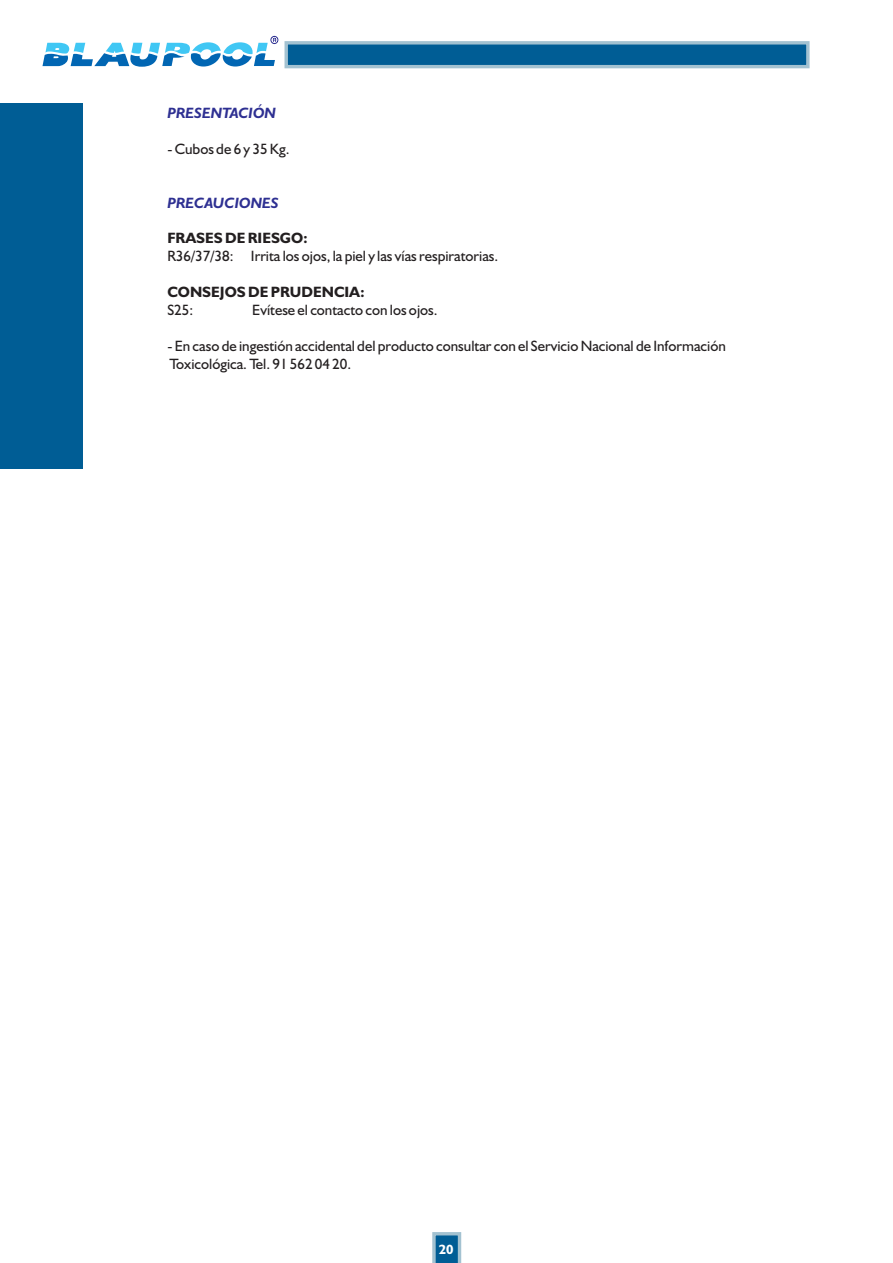
<style>
.page{position:relative;width:893px;height:1263px;background:#fff}
.page>*{position:absolute;margin:0;border:0;box-sizing:border-box;transform-origin:0 0}
.t1{font:15px/17.9px "Humanist 521 BT";color:#231f20}
.t2{font:700 15px "Humanist 521 BT";color:#231f20}
.t3{font:italic 700 15px "Humanist 521 BT";color:#2e3092}
.t4{font:700 13.5px "Humanist 521 BT";color:#fff}
</style>
<div class="page">
<svg style="left:42px;top:36px;width:768px;height:33px"></svg>
<div style="left:0;top:103px;width:83px;height:366px;background:#005d95"></div>
<svg style="left:432px;top:1232px;width:30px;height:31px"></svg>
<p class="t3" style="left:167px;top:106px;width:110px">PRESENTACIÓN</p>
<p class="t1" style="left:167px;top:141px;width:124px">- Cubos de 6 y 35 Kg.</p>
<p class="t3" style="left:167px;top:196px;width:113px">PRECAUCIONES</p>
<p class="t2" style="left:167px;top:232px;width:142px">FRASES DE RIESGO:</p>
<p class="t1" style="left:167px;top:248px;width:332px">R36/37/38: Irrita los ojos, la piel y las vías respiratorias.</p>
<p class="t2" style="left:167px;top:286px;width:199px">CONSEJOS DE PRUDENCIA:</p>
<p class="t1" style="left:167px;top:302px;width:27px">S25:</p>
<p class="t1" style="left:252px;top:302px;width:187px">Evítese el contacto con los ojos.</p>
<p class="t1" style="left:167px;top:338px;width:560px">- En caso de ingestión accidental del producto consultar con el Servicio Nacional de Información<br>Toxicológica. Tel. 91 562 04 20.</p>
<p class="t4" style="left:439px;top:1243px;width:16px">20</p>
</div>
